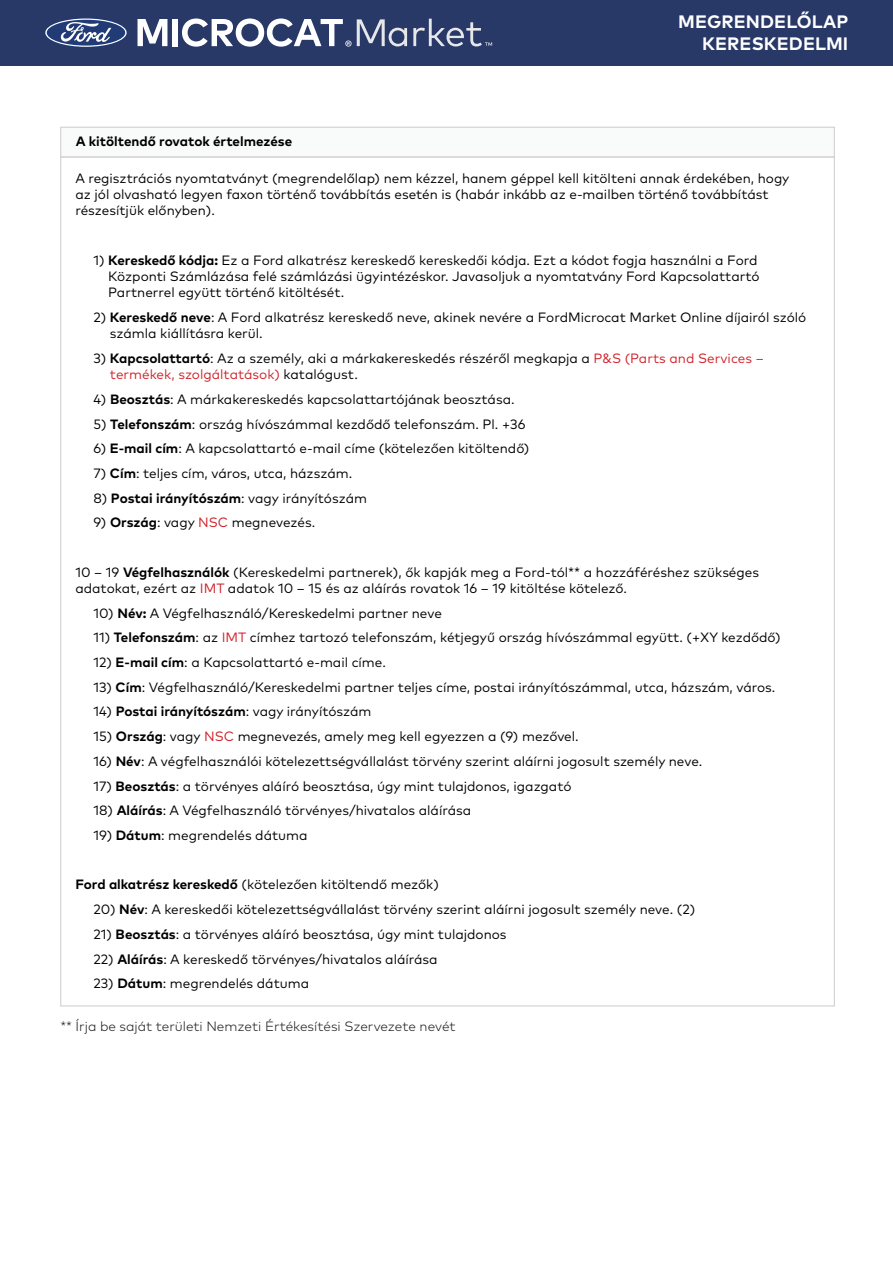
<style>
.page{position:relative;width:893px;height:1263px;background:#fff}
.page>*{position:absolute;margin:0;border:0;box-sizing:border-box;transform-origin:0 0}
.t1{font:700 18px/21.6px "FF Mark Pro";letter-spacing:.005em;color:#fff;text-align:right}
.t2{font:13.5px/16.2px "FF Mark Pro";color:#000}
.t3{font:300 13.5px "FF Mark Pro";color:#231f20}
.t4{font:700 13.5px "FF Mark Pro";color:#000}
.s1{font-weight:700}
.s2{color:#d1232a}
</style>
<div class="page">
<div style="left:0;top:0;width:893px;height:66px;background:#283867"></div>
<div style="left:60px;top:127px;width:775px;height:30px;background:#f9fafa;border:1px solid #ceccca"></div>
<div style="left:60px;top:157px;width:775px;height:849px;background:#fff;border:1px solid #ceccca"></div>
<svg style="left:45px;top:18px;width:82px;height:30px"></svg>
<svg style="left:138px;top:19px;width:29px;height:27px"></svg>
<div style="left:173px;top:19px;width:5px;height:27px;background:#fff"></div>
<svg style="left:182px;top:18px;width:225px;height:29px"></svg>
<svg style="left:413px;top:19px;width:79px;height:27px"></svg>
<p class="t1" style="left:678px;top:10px;width:172px">MEGRENDELŐLAP<br>KERESKEDELMI</p>
<p class="t4" style="left:76px;top:131px;width:218px">A kitöltendő rovatok értelmezése</p>
<p class="t2" style="left:75px;top:169px;width:715px">A regisztrációs nyomtatványt (megrendelőlap) nem kézzel, hanem géppel kell kitölteni annak érdekében, hogy az jól olvasható legyen faxon történő továbbítás esetén is (habár inkább az e-mailben történő továbbítást részesítjük előnyben).</p>
<p class="t2" style="left:108px;top:251px;width:653px;text-indent:-15px">1) <span class="s1">Kereskedő kódja:</span> Ez a Ford alkatrész kereskedő kereskedői kódja. Ezt a kódot fogja használni a Ford<br>Központi Számlázása felé számlázási ügyintézéskor. Javasoljuk a nyomtatvány Ford Kapcsolattartó<br>Partnerrel együtt történő kitöltését.</p>
<p class="t2" style="left:110px;top:308px;width:698px;text-indent:-17px">2) <span class="s1">Kereskedő neve</span>: A Ford alkatrész kereskedő neve, akinek nevére a FordMicrocat Market Online díjairól szóló számla kiállításra kerül.</p>
<p class="t2" style="left:110px;top:349px;width:655px;text-indent:-17px">3) <span class="s1">Kapcsolattartó</span>: Az a személy, aki a márkakereskedés részéről megkapja a <span class="s2">P&amp;S (Parts and Services – termékek, szolgáltatások)</span> katalógust.</p>
<p class="t2" style="left:93px;top:390px;width:423px">4) <span class="s1">Beosztás</span>: A márkakereskedés kapcsolattartójának beosztása.</p>
<p class="t2" style="left:93px;top:415px;width:434px">5) <span class="s1">Telefonszám</span>: ország hívószámmal kezdődő telefonszám. Pl. +36</p>
<p class="t2" style="left:93px;top:439px;width:438px">6) <span class="s1">E-mail cím</span>: A kapcsolattartó e-mail címe (kötelezően kitöltendő)</p>
<p class="t2" style="left:93px;top:464px;width:260px">7) <span class="s1">Cím</span>: teljes cím, város, utca, házszám.</p>
<p class="t2" style="left:93px;top:489px;width:275px">8) <span class="s1">Postai irányítószám</span>: vagy irányítószám</p>
<p class="t2" style="left:93px;top:513px;width:223px">9) <span class="s1">Ország</span>: vagy <span class="s2">NSC</span> megnevezés.</p>
<p class="t2" style="left:75px;top:563px;width:685px">10 – 19 <span class="s1">Végfelhasználók</span> (Kereskedelmi partnerek), ők kapják meg a Ford-tól** a hozzáféréshez szükséges adatokat, ezért az <span class="s2">IMT</span> adatok 10 – 15 és az aláírás rovatok 16 – 19 kitöltése kötelező.</p>
<p class="t2" style="left:93px;top:604px;width:350px">10) <span class="s1">Név:</span> A Végfelhasználó/Kereskedelmi partner neve</p>
<p class="t2" style="left:93px;top:628px;width:689px">11) <span class="s1">Telefonszám</span>: az <span class="s2">IMT</span> címhez tartozó telefonszám, kétjegyű ország hívószámmal együtt. (+XY kezdődő)</p>
<p class="t2" style="left:93px;top:653px;width:294px">12) <span class="s1">E-mail cím</span>: a Kapcsolattartó e-mail címe.</p>
<p class="t2" style="left:93px;top:678px;width:683px">13) <span class="s1">Cím</span>: Végfelhasználó/Kereskedelmi partner teljes címe, postai irányítószámmal, utca, házszám, város.</p>
<p class="t2" style="left:93px;top:702px;width:280px">14) <span class="s1">Postai irányítószám</span>: vagy irányítószám</p>
<p class="t2" style="left:93px;top:727px;width:487px">15) <span class="s1">Ország</span>: vagy <span class="s2">NSC</span> megnevezés, amely meg kell egyezzen a (9) mezővel.</p>
<p class="t2" style="left:93px;top:752px;width:610px">16) <span class="s1">Név</span>: A végfelhasználói kötelezettségvállalást törvény szerint aláírni jogosult személy neve.</p>
<p class="t2" style="left:93px;top:777px;width:480px">17) <span class="s1">Beosztás</span>: a törvényes aláíró beosztása, úgy mint tulajdonos, igazgató</p>
<p class="t2" style="left:93px;top:801px;width:379px">18) <span class="s1">Aláírás</span>: A Végfelhasználó törvényes/hivatalos aláírása</p>
<p class="t2" style="left:93px;top:826px;width:216px">19) <span class="s1">Dátum</span>: megrendelés dátuma</p>
<p class="t2" style="left:75px;top:875px;width:365px"><span class="s1">Ford alkatrész kereskedő</span> (kötelezően kitöltendő mezők)</p>
<p class="t2" style="left:93px;top:900px;width:603px">20) <span class="s1">Név</span>: A kereskedői kötelezettségvállalást törvény szerint aláírni jogosult személy neve. (2)</p>
<p class="t2" style="left:93px;top:925px;width:415px">21) <span class="s1">Beosztás</span>: a törvényes aláíró beosztása, úgy mint tulajdonos</p>
<p class="t2" style="left:93px;top:950px;width:346px">22) <span class="s1">Aláírás</span>: A kereskedő törvényes/hivatalos aláírása</p>
<p class="t2" style="left:93px;top:974px;width:217px">23) <span class="s1">Dátum</span>: megrendelés dátuma</p>
<p class="t3" style="left:60px;top:1016px;width:397px">** Írja be saját területi Nemzeti Értékesítési Szervezete nevét</p>
</div>
